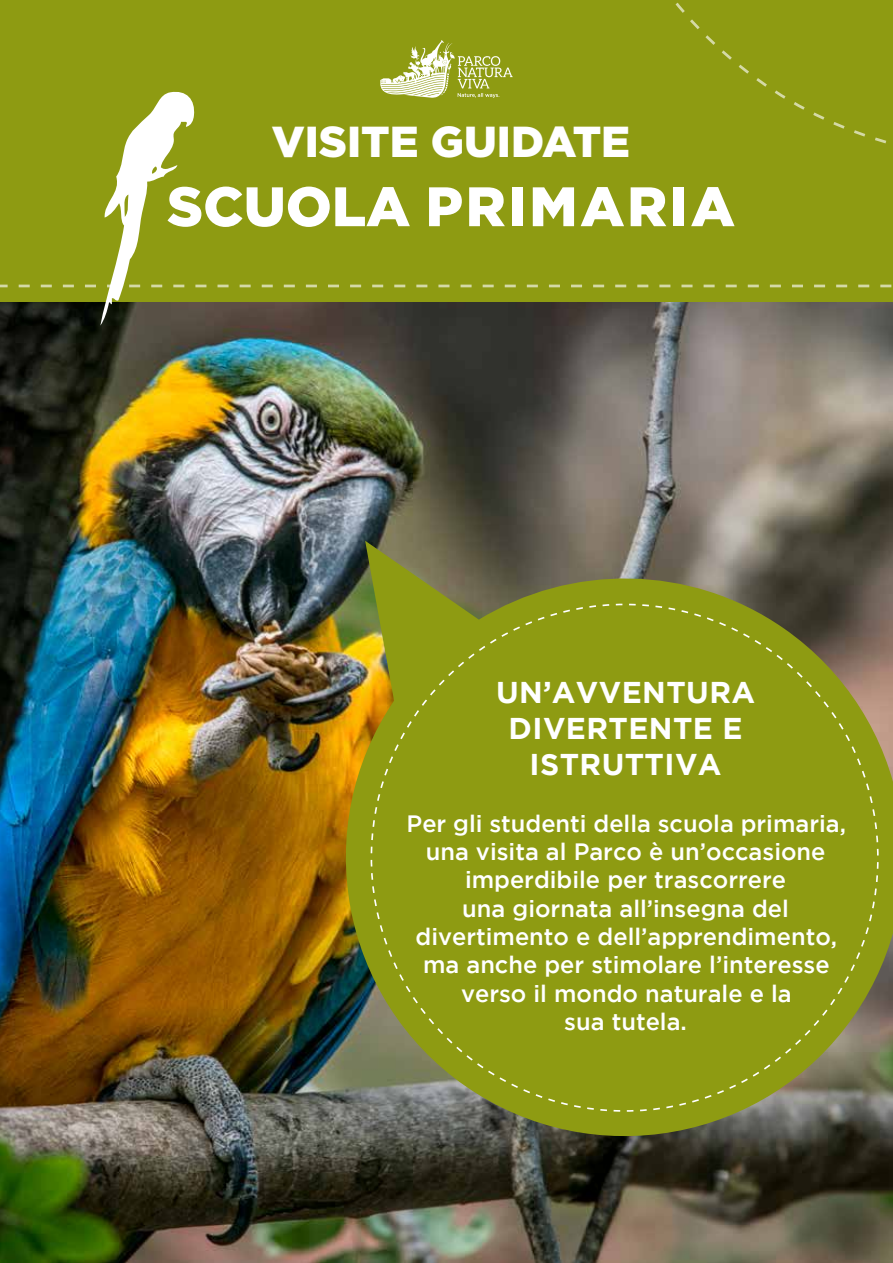
<style>
.page{position:relative;width:893px;height:1263px;background:#fff}
.page>*{position:absolute;margin:0;border:0;box-sizing:border-box;transform-origin:0 0}
.t1{font:900 55.5px "Gotham";letter-spacing:.05em;color:#fff}
.t2{font:900 43.35px "Gotham";color:#fff}
.t3{font:700 30px/36px "Gotham";letter-spacing:.015em;color:#fff;text-align:center}
.t4{font:500 23.55px/28.3px "Gotham";color:#fff;text-align:center}
</style>
<div class="page">
<img style="left:0;top:326px;width:893px;height:937px">
<div style="left:0;top:0;width:893px;height:301px;background:#8e9b12"></div>
<img style="left:308px;top:541px;width:585px;height:633px">
<svg style="left:370px;top:603px;width:509px;height:509px;background:#8d971a"></svg>
<svg style="left:0;top:40px;width:893px;height:286px"></svg>
<h2 class="t2" style="left:272px;top:112px;width:360px">VISITE GUIDATE</h2>
<h1 class="t1" style="left:167px;top:168px;width:569px">SCUOLA PRIMARIA</h1>
<p class="t3" style="left:496px;top:674px;width:261px">UN’AVVENTURA<br>DIVERTENTE E<br>ISTRUTTIVA</p>
<p class="t4" style="left:407px;top:809px;width:441px">Per gli studenti della scuola primaria, una visita al Parco è un’occasione imperdibile per trascorrere<br>una giornata all’insegna del divertimento e dell’apprendimento, ma anche per stimolare l’interesse verso il mondo naturale e la<br>sua tutela.</p>
</div>
